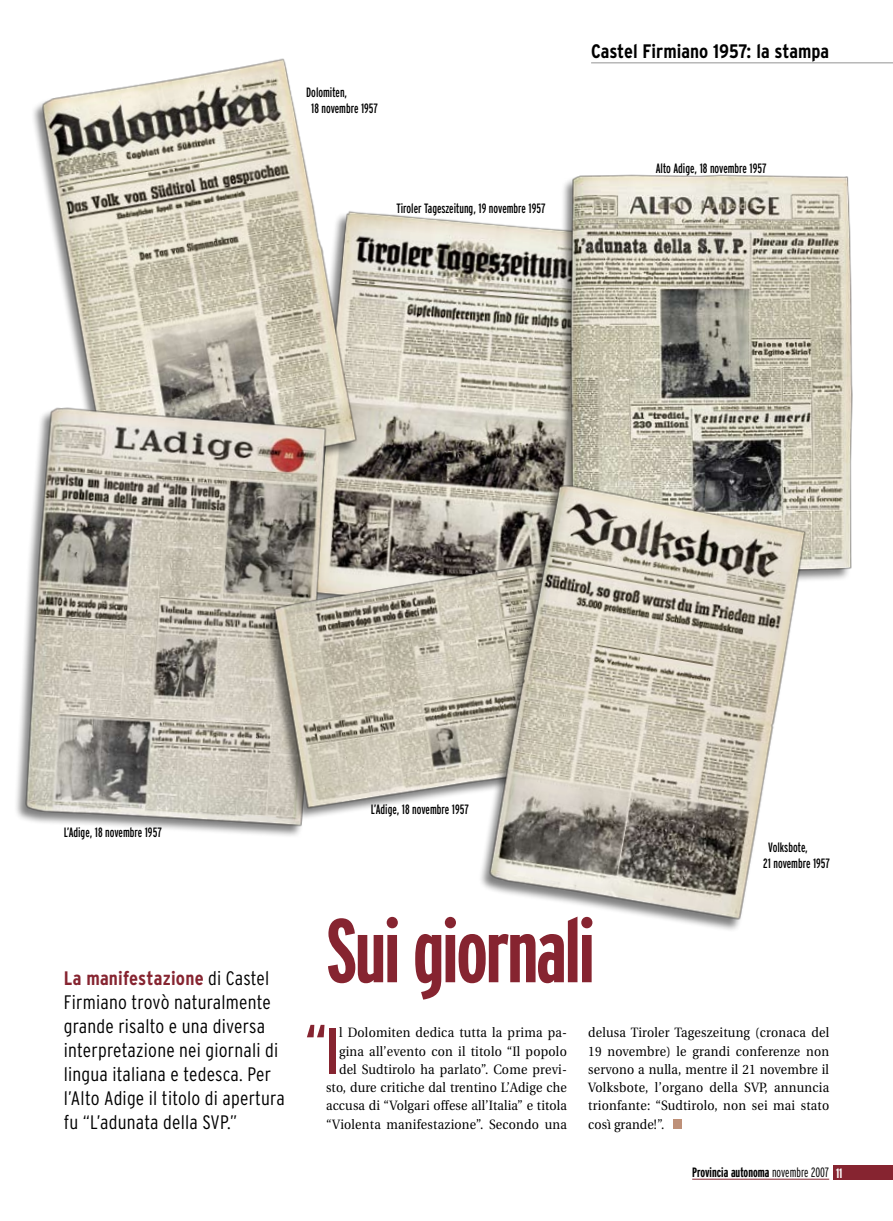
<style>
.page{position:relative;width:893px;height:1221px;background:#fff}
.page>*{position:absolute;margin:0;border:0;box-sizing:border-box;transform-origin:0 0}
.t1{font:700 extra-condensed 90px "Interstate";letter-spacing:-.025em;color:#862430}
.t2{font:700 extra-condensed 65.55px "Interstate";color:#862430;scale:.92 1}
.t3{font:700 extra-condensed 58.5px "Interstate";color:#862430}
.t4{font:300 condensed 19.5px/24px "Interstate";letter-spacing:.01em;color:#000}
.t5{font:700 condensed 19.5px "Interstate";color:#000}
.t6{font:13.5px/18.3px "Utopia";letter-spacing:.02em;color:#000;text-align:right;scale:.92 1}
.t7{font:extra-condensed 13.5px/16.2px "Interstate";color:#000}
.t8{font:700 extra-condensed 13.5px "Interstate";color:#000}
.s1{font-weight:700;color:#862430}
.s2{font-weight:300}
.s3{color:#fff}
</style>
<div class="page">
<hr style="left:692px;top:1178px;width:137px;height:1px;background:#862430">
<div style="left:834px;top:1164px;width:59px;height:15px;background:#862430"></div>
<div style="left:673px;top:1119px;width:9px;height:9px;background:#be9078"></div>
<img style="left:348px;top:213px;width:211px;height:342px">
<div style="left:30px;top:59px;width:350px;height:460px;background:#000;opacity:.5"></div>
<img style="left:35px;top:58px;width:331px;height:433px">
<div style="left:559px;top:175px;width:311px;height:427px;background:#000;opacity:.5"></div>
<img style="left:567px;top:174px;width:292px;height:403px">
<div style="left:13px;top:407px;width:335px;height:449px;background:#000;opacity:.5"></div>
<img style="left:18px;top:403px;width:316px;height:430px">
<div style="left:261px;top:562px;width:346px;height:283px;background:#000;opacity:.5"></div>
<img style="left:268px;top:555px;width:209px;height:263px">
<div style="left:477px;top:484px;width:354px;height:469px;background:#000;opacity:.5"></div>
<img style="left:482px;top:478px;width:334px;height:449px">
<hr style="left:591px;top:62px;width:302px;height:1px;background:#939393">
<p class="t7" style="left:311px;top:84px;width:69px;text-indent:-5px">Dolomiten,<br>18 novembre 1957</p>
<p class="t7" style="left:397px;top:200px;width:151px">Tiroler Tageszeitung, 19 novembre 1957</p>
<h3 class="t5" style="left:591px;top:40px;width:240px">Castel Firmiano 1957: la stampa</h3>
<p class="t7" style="left:656px;top:160px;width:112px">Alto Adige, 18 novembre 1957</p>
<p class="t7" style="left:64px;top:823px;width:100px">L’Adige, 18 novembre 1957</p>
<h3 class="t4" style="left:64px;top:965px;width:223px"><span class="s1">La manifestazione</span> di Castel<br>Firmiano trovò naturalmente grande risalto e una diversa interpretazione nei giornali di lingua italiana e tedesca. Per l’Alto Adige il titolo di apertura fu “L’adunata della SVP.”</h3>
<p class="t7" style="left:371px;top:801px;width:100px">L’Adige, 18 novembre 1957</p>
<h1 class="t1" style="left:326px;top:900px;width:271px">Sui giornali</h1>
<p class="t7" style="left:763px;top:838px;width:68px;text-indent:5px">Volksbote,<br>21 novembre 1957</p>
<h3 class="t3" style="left:305px;top:1012px;width:24px">“</h3>
<h2 class="t2" style="left:326px;top:1014px;width:15px">I</h2>
<p class="t6" style="left:326px;top:1023px;width:264px">l Dolomiten dedica tutta la prima pa&shy;gina all’evento con il titolo “Il popolo del Sudtirolo ha parlato”. Come previ&shy;sto, dure critiche dal trentino L’Adige che accusa di “Volgari offese all’Italia” e titola “Violenta manifestazione”. Secondo una</p>
<p class="t6" style="left:588px;top:1023px;width:264px;text-align:justify">delusa Tiroler Tageszeitung (cronaca del 19 novembre) le grandi conferenze non servono a nulla, mentre il 21 novembre il Volksbote, l’organo della SVP, annuncia trionfante: “Sudtirolo, non sei mai stato così grande!”.</p>
<p class="t8" style="left:692px;top:1164px;width:152px">Provincia autonoma <span class="s2">novembre 2007</span> <span class="s3">11</span></p>
</div>
